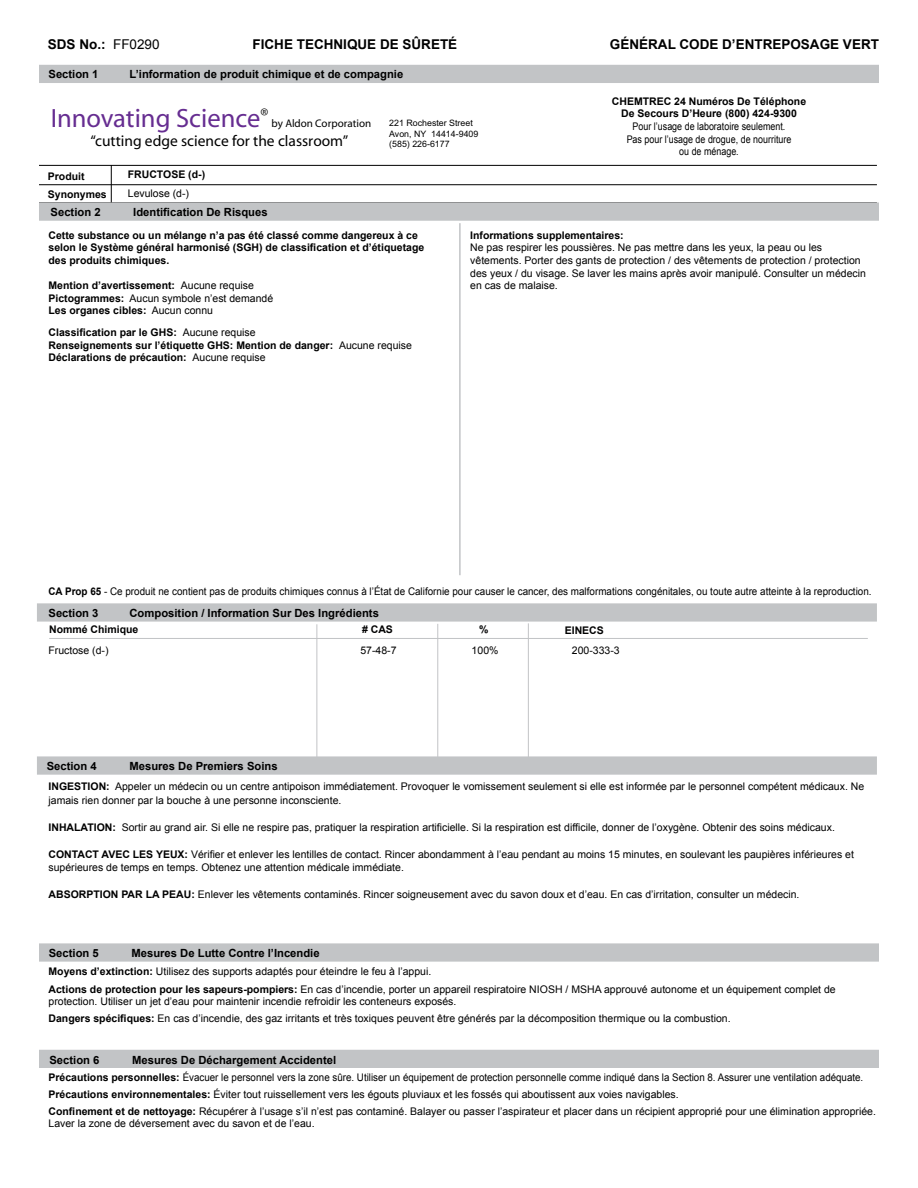
<style>
.page{position:relative;width:918px;height:1188px;background:#fff}
.page>*{position:absolute;margin:0;border:0;box-sizing:border-box;transform-origin:0 0}
.t1{font:26.55px "Myriad";color:#662d91}
.t2{font:15.45px "Myriad";color:#000}
.t3{font:700 13.5px "Arial";color:#000}
.t4{font:700 11.25px "Arial";color:#000}
.t5{font:11.1px "Myriad";color:#000}
.t6{font:10.5px/12.6px "Arial";color:#000}
.t7{font:700 10.5px/12.6px "Arial";color:#000}
.t8{font:10.5px/17.1px "Arial";color:#000;scale:.93 1}
.t9{font:10.5px "Arial";color:#000;scale:.94 1}
.t10{font:10.5px/12.6px "Arial";color:#000;text-align:center;scale:.85 1}
.t11{font:8.85px/10.6px "Arial";color:#000}
.s1{font-weight:400}
.s2{font-weight:700}
</style>
<div class="page">
<hr style="left:111px;top:165px;width:1px;height:39px;background:#000">
<div style="left:39px;top:65px;width:840px;height:18px;background:#c2c4c6"></div>
<div style="left:37px;top:756px;width:840px;height:19px;background:#c2c4c6;border:2px solid #c2c4c6"></div>
<div style="left:39px;top:943px;width:840px;height:19px;background:#c2c4c6;border:2px solid #c2c4c6"></div>
<hr style="left:39px;top:184px;width:838px;height:1px;background:#000">
<div style="left:39px;top:1050px;width:840px;height:18px;background:#c2c4c6"></div>
<div style="left:37px;top:603px;width:840px;height:19px;background:#c2c4c6;border:2px solid #c2c4c6"></div>
<div style="left:39px;top:202px;width:840px;height:19px;background:#c2c4c6;border:2px solid #c2c4c6"></div>
<hr style="left:39px;top:165px;width:838px;height:1px;background:#000">
<hr style="left:437px;top:624px;width:1px;height:135px;background:#c2c4c6">
<hr style="left:49px;top:638px;width:819px;height:1px;background:#c2c4c6">
<hr style="left:316px;top:624px;width:1px;height:135px;background:#c2c4c6">
<hr style="left:528px;top:623px;width:1px;height:135px;background:#c2c4c6">
<hr style="left:459px;top:223px;width:2px;height:352px;background:#c2c4c6">
<p class="t3" style="left:48px;top:35px;width:113px">SDS No.: <span class="s1">FF0290</span></p>
<p class="t3" style="left:253px;top:35px;width:206px">FICHE TECHNIQUE DE SÛRETÉ</p>
<p class="t3" style="left:610px;top:35px;width:271px">GÉNÉRAL CODE D’ENTREPOSAGE VERT</p>
<p class="t4" style="left:49px;top:67px;width:52px">Section 1</p>
<p class="t4" style="left:130px;top:67px;width:275px">L’information de produit chimique et de compagnie</p>
<h1 class="t1" style="left:51px;top:105px;width:219px">Innovating Science<sup>®</sup></h1>
<p class="t5" style="left:272px;top:118px;width:101px">by Aldon Corporation</p>
<h2 class="t2" style="left:91px;top:133px;width:259px">“cutting edge science for the classroom”</h2>
<p class="t7" style="left:48px;top:170px;width:38px">Produit</p>
<p class="t7" style="left:48px;top:188px;width:60px">Synonymes</p>
<p class="t7" style="left:128px;top:169px;width:79px">FRUCTOSE (d-)</p>
<p class="t6" style="left:128px;top:187px;width:63px">Levulose (d-)</p>
<p class="t4" style="left:51px;top:204px;width:52px">Section 2</p>
<p class="t4" style="left:133px;top:204px;width:136px">Identification De Risques</p>
<p class="t11" style="left:389px;top:118px;width:91px">221 Rochester Street<br>Avon, NY 14414-9409 (585) 226-6177</p>
<p class="t7" style="left:612px;top:95px;width:196px;text-align:center">CHEMTREC 24 Numéros De Téléphone<br>De Secours D’Heure (800) 424-9300</p>
<p class="t10" style="left:627px;top:120px;width:195px">Pour l’usage de laboratoire seulement.<br>Pas pour l’usage de drogue, de nourriture ou de ménage.</p>
<p class="t7" style="left:49px;top:229px;width:377px">Cette substance ou un mélange n’a pas été classé comme dangereux à ce selon le Système général harmonisé (SGH) de classification et d’étiquetage des produits chimiques.</p>
<p class="t7" style="left:49px;top:279px;width:226px">Mention d’avertissement: <span class="s1">Aucune requise<br></span>Pictogrammes: <span class="s1">Aucun symbole n’est demandé<br></span>Les organes cibles: <span class="s1">Aucun connu</span></p>
<p class="t7" style="left:49px;top:326px;width:365px">Classification par le GHS: <span class="s1">Aucune requise<br></span>Renseignements sur l’étiquette GHS: Mention de danger: <span class="s1">Aucune requise<br></span>Déclarations de précaution: <span class="s1">Aucune requise</span></p>
<p class="t7" style="left:470px;top:229px;width:155px">Informations supplementaires:</p>
<p class="t6" style="left:470px;top:241px;width:397px">Ne pas respirer les poussières. Ne pas mettre dans les yeux, la peau ou les vêtements. Porter des gants de protection / des vêtements de protection / protection des yeux / du visage. Se laver les mains après avoir manipulé. Consulter un médecin en cas de malaise.</p>
<p class="t9" style="left:49px;top:585px;width:877px"><span class="s2">CA Prop 65</span> - Ce produit ne contient pas de produits chimiques connus à l’État de Californie pour causer le cancer, des malformations congénitales, ou toute autre atteinte à la reproduction.</p>
<p class="t4" style="left:49px;top:605px;width:52px">Section 3</p>
<p class="t4" style="left:130px;top:605px;width:251px">Composition / Information Sur Des Ingrédients</p>
<p class="t7" style="left:49px;top:623px;width:91px">Nommé Chimique</p>
<p class="t7" style="left:362px;top:623px;width:32px"># CAS</p>
<p class="t7" style="left:479px;top:623px;width:11px">%</p>
<p class="t7" style="left:565px;top:624px;width:41px">EINECS</p>
<p class="t6" style="left:49px;top:644px;width:62px">Fructose (d-)</p>
<p class="t6" style="left:360px;top:644px;width:38px">57-48-7</p>
<p class="t6" style="left:472px;top:644px;width:28px">100%</p>
<p class="t6" style="left:572px;top:644px;width:49px">200-333-3</p>
<p class="t4" style="left:47px;top:759px;width:52px">Section 4</p>
<p class="t4" style="left:129px;top:759px;width:150px">Mesures De Premiers Soins</p>
<p class="t6" style="left:49px;top:780px;width:817px;line-height:13.5px"><span class="s2">INGESTION:</span> Appeler un médecin ou un centre antipoison immédiatement. Provoquer le vomissement seulement si elle est informée par le personnel compétent médicaux. Ne jamais rien donner par la bouche à une personne inconsciente.</p>
<p class="t6" style="left:49px;top:821px;width:788px"><span class="s2">INHALATION:</span> Sortir au grand air. Si elle ne respire pas, pratiquer la respiration artificielle. Si la respiration est difficile, donner de l’oxygène. Obtenir des soins médicaux.</p>
<p class="t6" style="left:49px;top:847px;width:807px;line-height:13.5px"><span class="s2">CONTACT AVEC LES YEUX:</span> Vérifier et enlever les lentilles de contact. Rincer abondamment à l’eau pendant au moins 15 minutes, en soulevant les paupières inférieures et supérieures de temps en temps. Obtenez une attention médicale immédiate.</p>
<p class="t6" style="left:49px;top:888px;width:753px"><span class="s2">ABSORPTION PAR LA PEAU:</span> Enlever les vêtements contaminés. Rincer soigneusement avec du savon doux et d’eau. En cas d’irritation, consulter un médecin.</p>
<p class="t4" style="left:49px;top:946px;width:52px">Section 5</p>
<p class="t4" style="left:132px;top:946px;width:190px">Mesures De Lutte Contre l’Incendie</p>
<p class="t6" style="left:49px;top:963px;width:789px;line-height:18px"><span class="s2">Moyens d’extinction:</span> Utilisez des supports adaptés pour éteindre le feu à l’appui.<br><span class="s2">Actions de protection pour les sapeurs-pompiers:</span> En cas d’incendie, porter un appareil respiratoire NIOSH / MSHA approuvé autonome et un équipement complet de</p>
<p class="t6" style="left:49px;top:993px;width:684px;line-height:16.5px">protection. Utiliser un jet d’eau pour maintenir incendie refroidir les conteneurs exposés.<br><span class="s2">Dangers spécifiques:</span> En cas d’incendie, des gaz irritants et très toxiques peuvent être générés par la décomposition thermique ou la combustion.</p>
<p class="t4" style="left:49px;top:1052px;width:52px">Section 6</p>
<p class="t4" style="left:132px;top:1052px;width:206px">Mesures De Déchargement Accidentel</p>
<p class="t8" style="left:49px;top:1069px;width:891px"><span class="s2">Précautions personnelles:</span> Évacuer le personnel vers la zone sûre. Utiliser un équipement de protection personnelle comme indiqué dans la Section 8. Assurer une ventilation adéquate.<br><span class="s2">Précautions environnementales:</span> Éviter tout ruissellement vers les égouts pluviaux et les fossés qui aboutissent aux voies navigables.<br><span class="s2">Confinement et de nettoyage:</span> Récupérer à l’usage s’il n’est pas contaminé. Balayer ou passer l’aspirateur et placer dans un récipient approprié pour une élimination appropriée.</p>
<p class="t6" style="left:49px;top:1118px;width:268px">Laver la zone de déversement avec du savon et de l’eau.</p>
</div>
